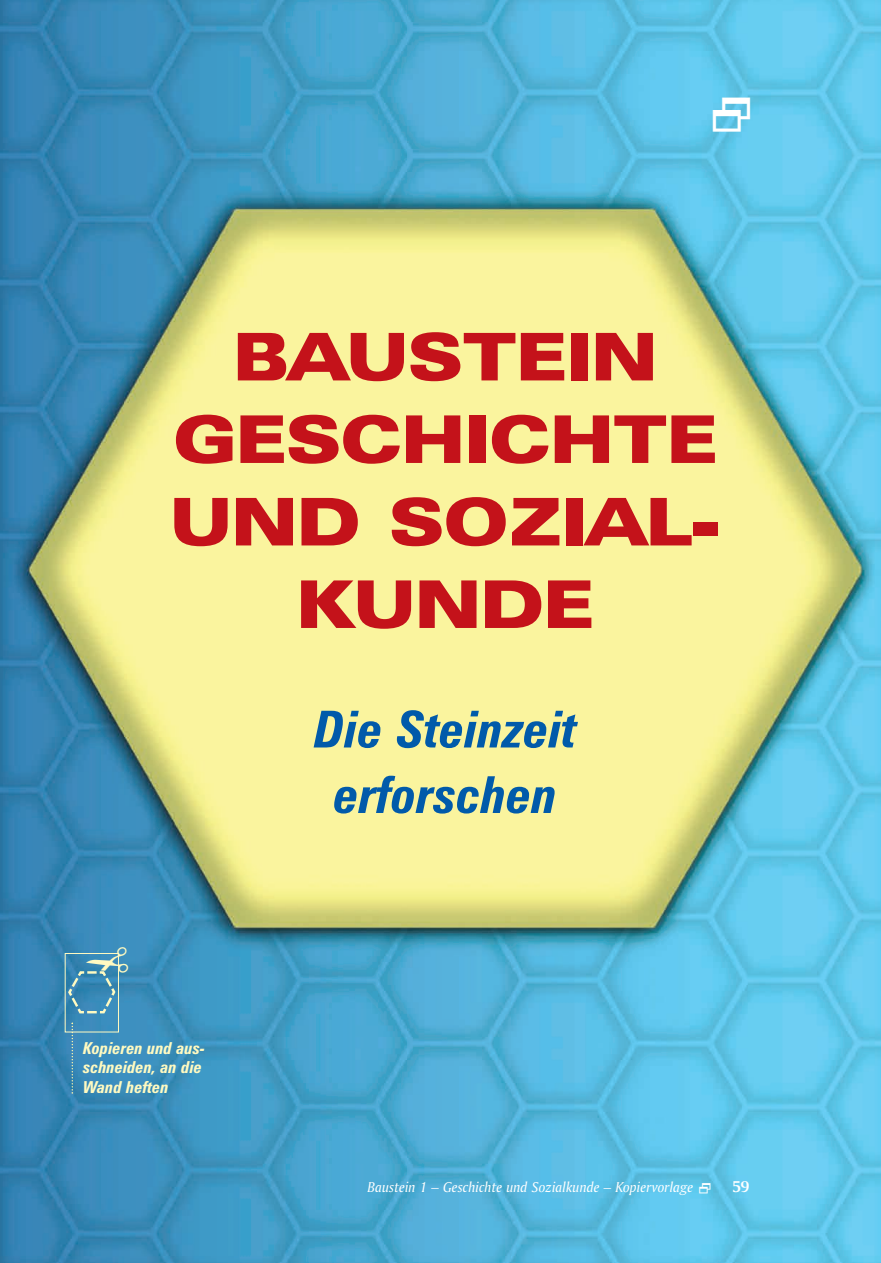
<style>
.page{position:relative;width:881px;height:1263px;background:#fff}
.page>*{position:absolute;margin:0;border:0;box-sizing:border-box;transform-origin:0 0}
.t1{font:900 expanded 66px/82.5px "Zurich BT";color:#c4121a;text-align:center}
.t2{font:italic 700 condensed 51px/65.6px "Zurich BT";color:#015aaa;text-align:center}
.t3{font:49.5px "Webdings";color:#fff}
.t4{font:italic 700 condensed 16.5px/19.8px "Zurich BT";color:#fffac1}
.t5{font:15px "Amerigo BT Italic A";color:#fff}
.s1{font-family:"Amerigo BT Bold A";font-size:16.5px}
</style>
<div class="page">
<img style="left:0;top:0;width:880px;height:1263px">
<svg style="left:72px;top:1023px;width:1px;height:71px"></svg>
<svg style="left:67px;top:947px;width:61px;height:68px;background:#4791b6"></svg>
<p class="t3" style="left:706px;top:81px;width:51px">•</p>
<p class="t1" style="left:170px;top:322px;width:551px">BAUSTEIN<br>GESCHICHTE<br>UND SOZIAL-<br>KUNDE</p>
<p class="t4" style="left:83px;top:1039px;width:123px">Kopieren und aus&shy;schneiden, an die<br>Wand heften</p>
<p class="t2" style="left:314px;top:701px;width:264px">Die Steinzeit erforschen</p>
<p class="t5" style="left:367px;top:1182px;width:383px">Baustein 1 – Geschichte und Sozialkunde – Kopiervorlage • <span class="s1">59</span></p>
</div>
